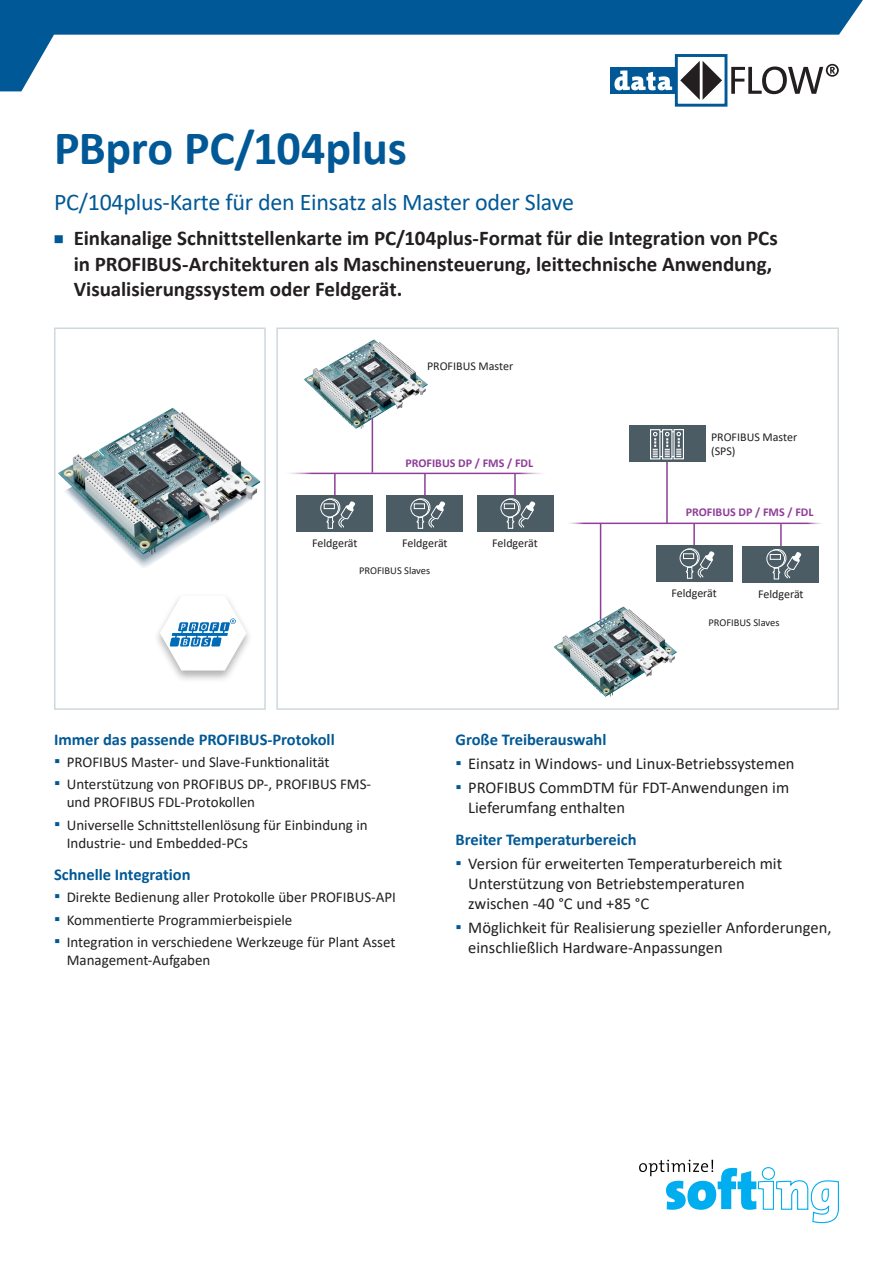
<style>
.page{position:relative;width:893px;height:1263px;background:#fff}
.page>*{position:absolute;margin:0;border:0;box-sizing:border-box;transform-origin:0 0}
.t1{font:700 48px "Calibri";letter-spacing:-.005em;color:#005996}
.t2{font:24px "Calibri";letter-spacing:-.01em;color:#005996}
.t3{font:700 21px/25.2px "Calibri";letter-spacing:-.005em;color:#231f20}
.t4{font:16.5px/19.8px "Calibri";color:#231f20}
.t5{font:700 16.5px "Calibri";color:#005996}
.t6{font:15px/18px "Calibri";color:#231f20}
.t7{font:12px/14.4px "Calibri";color:#231f20}
.t8{font:700 12px "Calibri";color:#8f3e97}
.t9{font:10.5px "Calibri";color:#231f20}
.s1{font-size:36px;color:#005996}
.s2{font-weight:700;font-size:18px;color:#005996}
.s3{font-size:18px;color:#005996}
</style>
<div class="page">
<svg style="left:0;top:0;width:863px;height:91px"></svg>
<svg style="left:639px;top:1160px;width:200px;height:63px"></svg>
<div style="left:611px;top:67px;width:65px;height:27px;background:#005996"></div>
<div style="left:675px;top:54px;width:52px;height:53px;border:3px solid #005996"></div>
<svg style="left:731px;top:64px;width:108px;height:30px"></svg>
<svg style="left:680px;top:61px;width:42px;height:39px"></svg>
<svg style="left:614px;top:70px;width:58px;height:20px"></svg>
<div style="left:54px;top:327px;width:212px;height:383px;border:2px solid #cfd8dd"></div>
<div style="left:276px;top:327px;width:563px;height:383px;border:2px solid #cfd8dd"></div>
<div style="left:153px;top:592px;width:100px;height:91px;background:#231f20;opacity:.35"></div>
<svg style="left:160px;top:595px;width:86px;height:75px"></svg>
<img style="left:170px;top:615px;width:69px;height:36px">
<img style="left:54px;top:401px;width:210px;height:171px">
<hr style="left:281px;top:473px;width:266px;height:1px;background:#8f3e97">
<hr style="left:334px;top:473px;width:2px;height:25px;background:#8f3e97">
<hr style="left:424px;top:473px;width:2px;height:25px;background:#8f3e97">
<hr style="left:372px;top:388px;width:1px;height:85px;background:#8f3e97">
<hr style="left:565px;top:523px;width:258px;height:1px;background:#8f3e97">
<hr style="left:666px;top:456px;width:2px;height:67px;background:#8f3e97">
<hr style="left:600px;top:523px;width:1px;height:102px;background:#8f3e97">
<div style="left:297px;top:495px;width:76px;height:37px;background:#4c5c65"></div>
<div style="left:320px;top:499px;width:19px;height:18px;border:1px solid #fff;border-radius:50%"></div>
<div style="left:324px;top:503px;width:11px;height:6px;border:1px solid #fff"></div>
<svg style="left:325px;top:498px;width:30px;height:31px"></svg>
<div style="left:387px;top:495px;width:76px;height:37px;background:#4c5c65"></div>
<div style="left:410px;top:499px;width:19px;height:18px;border:1px solid #fff;border-radius:50%"></div>
<div style="left:414px;top:503px;width:11px;height:6px;border:1px solid #fff"></div>
<svg style="left:415px;top:498px;width:31px;height:31px"></svg>
<hr style="left:514px;top:473px;width:2px;height:25px;background:#8f3e97">
<hr style="left:780px;top:524px;width:2px;height:25px;background:#8f3e97">
<hr style="left:693px;top:523px;width:2px;height:25px;background:#8f3e97">
<div style="left:477px;top:495px;width:76px;height:37px;background:#4c5c65"></div>
<div style="left:500px;top:499px;width:19px;height:18px;border:1px solid #fff;border-radius:50%"></div>
<div style="left:504px;top:503px;width:11px;height:6px;border:1px solid #fff"></div>
<svg style="left:505px;top:498px;width:31px;height:31px"></svg>
<div style="left:743px;top:546px;width:76px;height:37px;background:#4c5c65"></div>
<div style="left:766px;top:549px;width:19px;height:19px;border:1px solid #fff;border-radius:50%"></div>
<div style="left:770px;top:554px;width:11px;height:6px;border:1px solid #fff"></div>
<svg style="left:771px;top:549px;width:31px;height:31px"></svg>
<div style="left:656px;top:545px;width:76px;height:37px;background:#4c5c65"></div>
<div style="left:680px;top:549px;width:18px;height:18px;border:1px solid #fff;border-radius:50%"></div>
<div style="left:683px;top:553px;width:11px;height:6px;border:1px solid #fff"></div>
<svg style="left:685px;top:548px;width:30px;height:31px"></svg>
<div style="left:629px;top:425px;width:76px;height:37px;background:#4c5c65"></div>
<div style="left:650px;top:429px;width:10px;height:30px;border:1px solid #fff"></div>
<div style="left:662px;top:429px;width:10px;height:30px;border:1px solid #fff"></div>
<div style="left:673px;top:429px;width:11px;height:30px;border:1px solid #fff"></div>
<svg style="left:653px;top:431px;width:28px;height:26px"></svg>
<img style="left:553px;top:604px;width:124px;height:93px">
<img style="left:303px;top:339px;width:125px;height:91px">
<h1 class="t1" style="left:54px;top:114px;width:354px">PBpro PC/104plus</h1>
<h2 class="t2" style="left:54px;top:185px;width:522px">PC/104plus-Karte für den Einsatz als Master oder Slave</h2>
<h3 class="t3" style="left:74px;top:226px;width:706px;text-indent:-21px"><span class="s1">▪▪</span> Einkanalige Schnittstellenkarte im PC/104plus-Format für die Integration von PCs in PROFIBUS-Architekturen als Maschinensteuerung, leittechnische Anwendung,<br>Visualisierungssystem oder Feldgerät.</h3>
<p class="t7" style="left:427px;top:359px;width:88px">PROFIBUS Master</p>
<p class="t8" style="left:405px;top:454px;width:129px">PROFIBUS DP / FMS / FDL</p>
<p class="t7" style="left:312px;top:535px;width:47px">Feldgerät</p>
<p class="t7" style="left:402px;top:535px;width:47px">Feldgerät</p>
<p class="t7" style="left:492px;top:535px;width:47px">Feldgerät</p>
<p class="t9" style="left:359px;top:563px;width:73px">PROFIBUS Slaves</p>
<p class="t7" style="left:711px;top:429px;width:88px">PROFIBUS Master (SPS)</p>
<p class="t8" style="left:686px;top:504px;width:129px">PROFIBUS DP / FMS / FDL</p>
<p class="t7" style="left:671px;top:585px;width:47px">Feldgerät</p>
<p class="t7" style="left:758px;top:586px;width:47px">Feldgerät</p>
<p class="t9" style="left:708px;top:615px;width:73px">PROFIBUS Slaves</p>
<p class="t5" style="left:54px;top:728px;width:282px">Immer das passende PROFIBUS-Protokoll</p>
<p class="t6" style="left:54px;top:753px;width:277px"><span class="s2">▪</span><span class="s3">▪</span> PROFIBUS Master- und Slave-Funktionalität</p>
<p class="t6" style="left:67px;top:775px;width:306px;text-indent:-13px"><span class="s2">▪</span><span class="s3">▪</span> Unterstützung von PROFIBUS DP-, PROFIBUS FMS&shy;und PROFIBUS FDL-Protokollen</p>
<p class="t6" style="left:67px;top:815px;width:302px;text-indent:-13px"><span class="s2">▪</span><span class="s3">▪</span> Universelle Schnittstellenlösung für Einbindung in<br>Industrie- und Embedded-PCs</p>
<p class="t5" style="left:54px;top:863px;width:138px">Schnelle Integration</p>
<p class="t6" style="left:54px;top:888px;width:344px"><span class="s2">▪</span><span class="s3">▪</span> Direkte Bedienung aller Protokolle über PROFIBUS-API</p>
<p class="t6" style="left:54px;top:910px;width:240px"><span class="s2">▪</span><span class="s3">▪</span> Kommentierte Programmierbeispiele</p>
<p class="t6" style="left:67px;top:932px;width:330px;text-indent:-13px"><span class="s2">▪</span><span class="s3">▪</span> Integration in verschiedene Werkzeuge für Plant Asset<br>Management-Aufgaben</p>
<p class="t5" style="left:455px;top:728px;width:152px">Große Treiberauswahl</p>
<p class="t4" style="left:455px;top:753px;width:341px"><span class="s2">▪</span><span class="s3">▪</span> Einsatz in Windows- und Linux-Betriebssystemen</p>
<p class="t4" style="left:468px;top:777px;width:322px;text-indent:-13px"><span class="s2">▪</span><span class="s3">▪</span> PROFIBUS CommDTM für FDT-Anwendungen im<br>Lieferumfang enthalten</p>
<p class="t5" style="left:455px;top:828px;width:183px">Breiter Temperaturbereich</p>
<p class="t4" style="left:468px;top:853px;width:315px;text-indent:-13px"><span class="s2">▪</span><span class="s3">▪</span> Version für erweiterten Temperaturbereich mit<br>Unterstützung von Betriebstemperaturen zwischen -40 °C und +85 °C</p>
<p class="t4" style="left:468px;top:917px;width:365px;text-indent:-13px"><span class="s2">▪</span><span class="s3">▪</span> Möglichkeit für Realisierung spezieller Anforderungen, einschließlich Hardware-Anpassungen</p>
</div>
